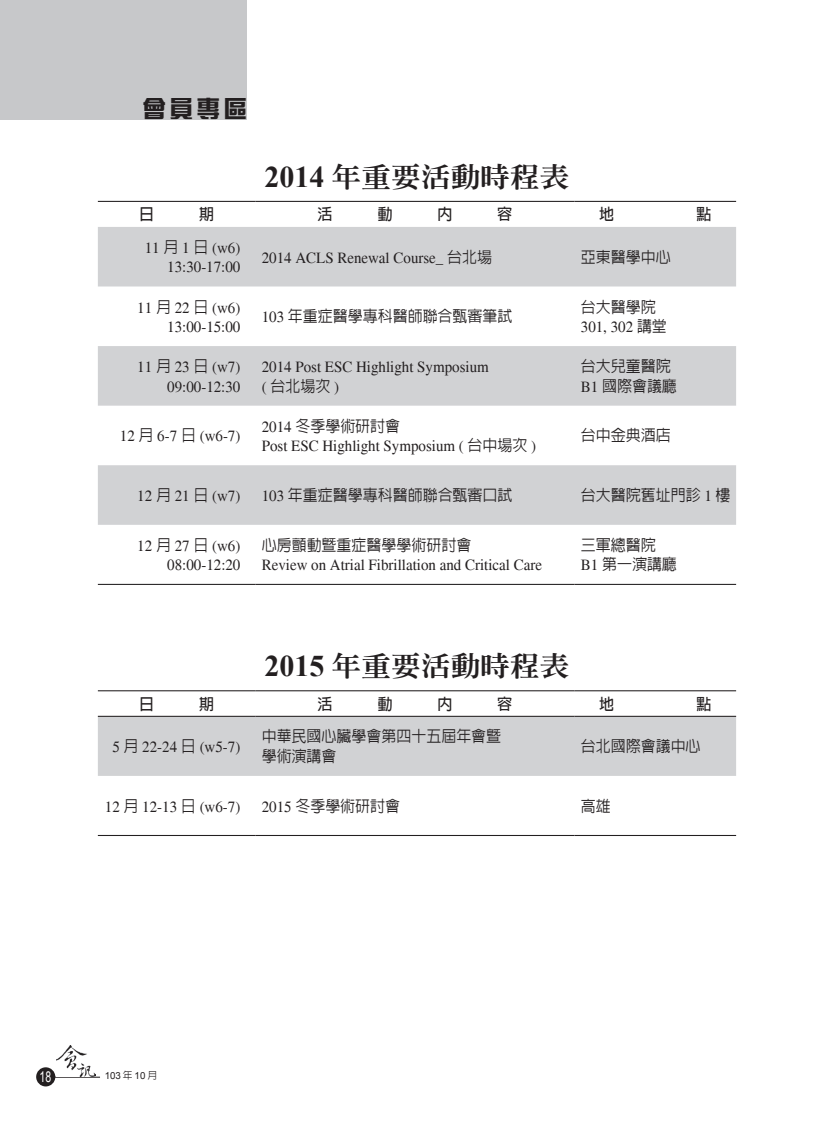
<style>
.page{position:relative;width:834px;height:1132px;background:#fff}
.page>*{position:absolute;margin:0;border:0;box-sizing:border-box;transform-origin:0 0}
.t1{font:800 27px "Inn Ming";color:#231f20;scale:1.1 1}
.t2{font:900 22.5px "Sing Yi";color:#231f20}
.t3{font:15.75px/19.5px "Times";color:#231f20;text-align:right;scale:.95 1}
.t4{font:500 15.75px/19.5px "Lin Gothic";color:#231f20;scale:.95 1}
.t5{font:700 15.75px "Lin Gothic";color:#231f20;scale:.95 1}
.t6{font:15px "Arial";color:#fff;scale:.7 1}
.t7{font:9.75px "Arial";color:#231f20}
.s1{font-family:"Times New Roman";font-weight:700;font-size:30px}
.s2{font-family:"Lin Gothic";font-weight:500}
.s3{font-family:"Times";font-weight:400}
</style>
<div class="page">
<div style="left:36px;top:1066px;width:19px;height:20px;background:#231f20;border-radius:50%"></div>
<hr style="left:54px;top:1076px;width:46px;height:1px;background:#231f20">
<img style="left:56px;top:1045px;width:39px;height:30px">
<div style="left:0;top:0;width:247px;height:119px;background:#c7c8ca"></div>
<svg style="left:98px;top:227px;width:638px;height:297px;fill:#d1d2d4"></svg>
<hr style="left:98px;top:201px;width:157px;height:1px;background:#231f20">
<hr style="left:255px;top:201px;width:319px;height:1px;background:#231f20">
<hr style="left:574px;top:201px;width:162px;height:1px;background:#231f20">
<hr style="left:98px;top:583px;width:157px;height:1px;background:#231f20">
<hr style="left:255px;top:583px;width:319px;height:1px;background:#231f20">
<hr style="left:574px;top:583px;width:162px;height:1px;background:#231f20">
<div style="left:98px;top:716px;width:638px;height:59px;background:#d1d2d4"></div>
<hr style="left:98px;top:690px;width:157px;height:1px;background:#231f20">
<hr style="left:255px;top:690px;width:319px;height:1px;background:#231f20">
<hr style="left:574px;top:690px;width:162px;height:1px;background:#231f20">
<hr style="left:98px;top:715px;width:157px;height:1px;background:#231f20">
<hr style="left:255px;top:715px;width:319px;height:1px;background:#231f20">
<hr style="left:574px;top:715px;width:162px;height:1px;background:#231f20">
<hr style="left:98px;top:834px;width:157px;height:1px;background:#231f20">
<hr style="left:255px;top:834px;width:319px;height:1px;background:#231f20">
<hr style="left:574px;top:834px;width:162px;height:1px;background:#231f20">
<h2 class="t2" style="left:143px;top:96px;width:105px">會員專區</h2>
<h1 class="t1" style="left:264px;top:163px;width:279px"><span class="s1">2014</span> 年重要活動時程表</h1>
<p class="t5" style="left:139px;top:206px;width:17px">日</p>
<p class="t5" style="left:199px;top:206px;width:17px">期</p>
<p class="t5" style="left:317px;top:206px;width:17px">活</p>
<p class="t5" style="left:377px;top:206px;width:17px">動</p>
<p class="t5" style="left:437px;top:206px;width:17px">內</p>
<p class="t5" style="left:497px;top:206px;width:17px">容</p>
<p class="t5" style="left:599px;top:206px;width:17px">地</p>
<p class="t5" style="left:696px;top:206px;width:17px">點</p>
<p class="t3" style="left:145px;top:238px;width:102px">11 <span class="s2">月</span> 1 <span class="s2">日</span> (w6)<br>13:30-17:00</p>
<p class="t3" style="left:262px;top:248px;width:244px">2014 ACLS Renewal Course_ <span class="s2">台北場</span></p>
<p class="t4" style="left:580px;top:247px;width:96px">亞東醫學中心</p>
<p class="t3" style="left:137px;top:297px;width:110px">11 <span class="s2">月</span> 22 <span class="s2">日</span> (w6)<br>13:00-15:00</p>
<p class="t4" style="left:262px;top:306px;width:265px"><span class="s3">103</span> 年重症醫學專科醫師聯合甄審筆試</p>
<p class="t4" style="left:580px;top:296px;width:80px">台大醫學院</p>
<p class="t3" style="left:580px;top:317px;width:92px">301, 302 <span class="s2">講堂</span></p>
<p class="t3" style="left:137px;top:357px;width:110px">11 <span class="s2">月</span> 23 <span class="s2">日</span> (w7)<br>09:00-12:30</p>
<p class="t3" style="left:262px;top:357px;width:240px">2014 Post ESC Highlight Symposium</p>
<p class="t4" style="left:262px;top:376px;width:83px"><span class="s3">(</span> 台北場次 <span class="s3">)</span></p>
<p class="t3" style="left:120px;top:426px;width:128px">12 <span class="s2">月</span> 6-7 <span class="s2">日</span> (w6-7)</p>
<p class="t4" style="left:262px;top:416px;width:147px"><span class="s3">2014</span> 冬季學術研討會</p>
<p class="t3" style="left:262px;top:436px;width:290px">Post ESC Highlight Symposium ( <span class="s2">台中場次</span> )</p>
<p class="t4" style="left:580px;top:356px;width:103px">台大兒童醫院<br><span class="s3">B1</span> 國際會議廳</p>
<p class="t4" style="left:580px;top:425px;width:96px">台中金典酒店</p>
<p class="t3" style="left:137px;top:486px;width:110px">12 <span class="s2">月</span> 21 <span class="s2">日</span> (w7)</p>
<p class="t4" style="left:262px;top:485px;width:265px"><span class="s3">103</span> 年重症醫學專科醫師聯合甄審口試</p>
<p class="t4" style="left:580px;top:485px;width:159px">台大醫院舊址門診 <span class="s3">1</span> 樓</p>
<p class="t3" style="left:137px;top:535px;width:110px">12 <span class="s2">月</span> 27 <span class="s2">日</span> (w6)<br>08:00-12:20</p>
<p class="t4" style="left:262px;top:535px;width:222px">心房顫動暨重症醫學學術研討會</p>
<p class="t4" style="left:580px;top:535px;width:103px">三軍總醫院<br><span class="s3">B1</span> 第一演講廳</p>
<p class="t3" style="left:262px;top:555px;width:296px">Review on Atrial Fibrillation and Critical Care</p>
<h1 class="t1" style="left:264px;top:652px;width:279px"><span class="s1">2015</span> 年重要活動時程表</h1>
<p class="t5" style="left:139px;top:695px;width:17px">日</p>
<p class="t5" style="left:199px;top:695px;width:17px">期</p>
<p class="t5" style="left:317px;top:695px;width:17px">活</p>
<p class="t5" style="left:377px;top:695px;width:17px">動</p>
<p class="t5" style="left:437px;top:695px;width:17px">內</p>
<p class="t5" style="left:497px;top:695px;width:17px">容</p>
<p class="t5" style="left:599px;top:695px;width:17px">地</p>
<p class="t5" style="left:696px;top:695px;width:17px">點</p>
<p class="t3" style="left:112px;top:737px;width:136px">5 <span class="s2">月</span> 22-24 <span class="s2">日</span> (w5-7)</p>
<p class="t4" style="left:262px;top:726px;width:254px">中華民國心臟學會第四十五屆年會暨學術演講會</p>
<p class="t4" style="left:580px;top:736px;width:128px">台北國際會議中心</p>
<p class="t3" style="left:105px;top:796px;width:144px">12 <span class="s2">月</span> 12-13 <span class="s2">日</span> (w6-7)</p>
<p class="t4" style="left:262px;top:795px;width:147px"><span class="s3">2015</span> 冬季學術研討會</p>
<p class="t4" style="left:580px;top:795px;width:33px">高雄</p>
<p class="t6" style="left:40px;top:1066px;width:18px">18</p>
<p class="t7" style="left:105px;top:1068px;width:54px">103<span class="s2">年</span>10<span class="s2">月</span></p>
</div>
